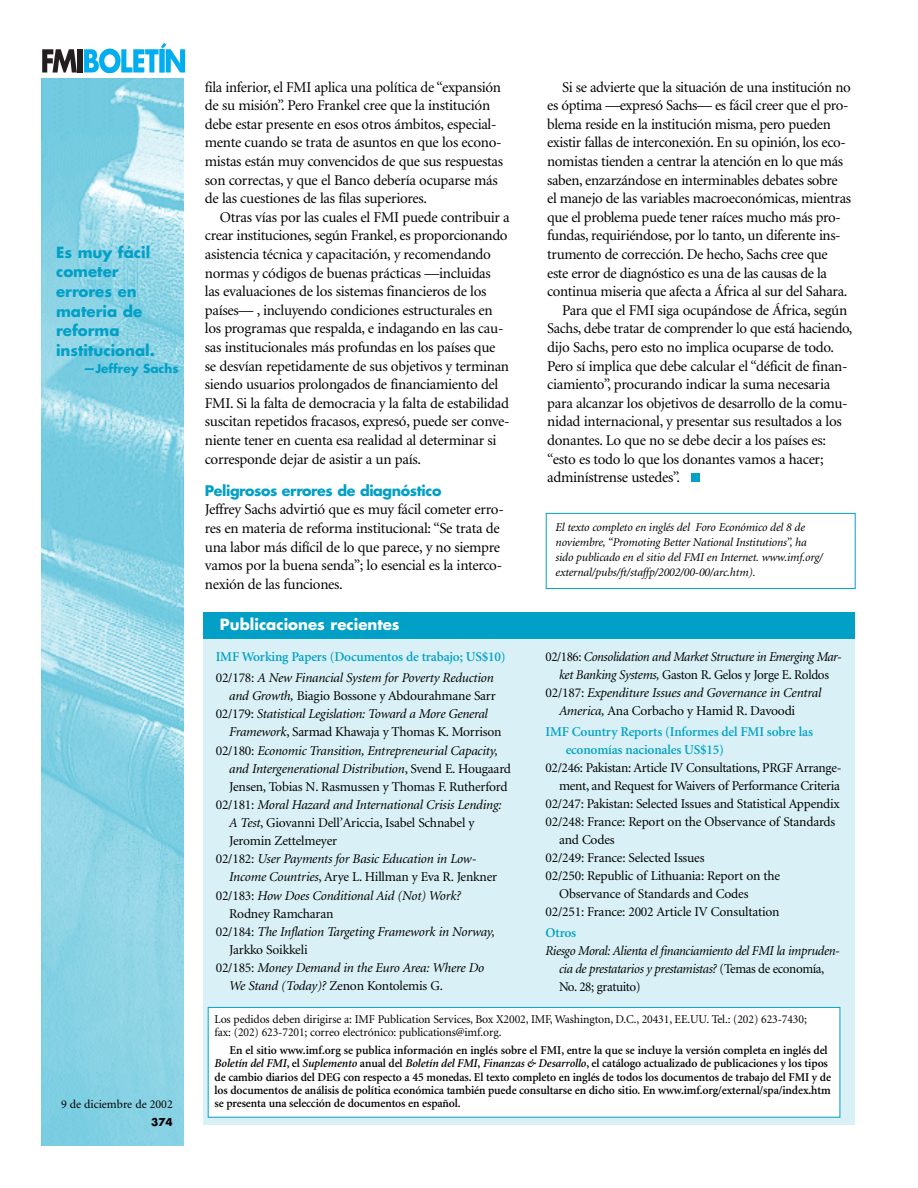
<style>
.page{position:relative;width:918px;height:1188px;background:#fff}
.page>*{position:absolute;margin:0;border:0;box-sizing:border-box;transform-origin:0 0}
.t1{font:15px/18.6px "Minion";letter-spacing:-.02em;color:#000}
.t2{font:700 15px/19.6px "Futura";color:#02a0c6}
.t3{font:700 15px "Futura";color:#fff}
.t4{font:700 14.25px "Futura";letter-spacing:-.03em;color:#02a0c6}
.t5{font:13.5px "Minion";letter-spacing:-.015em;color:#000}
.t6{font:italic 13.5px/18px "Minion";letter-spacing:-.015em;color:#000}
.t7{font:600 13.5px/21.1px "Minion";letter-spacing:-.015em;color:#02a0c6}
.t8{font:italic 13.5px "Minion";letter-spacing:-.035em;color:#000}
.t9{font:600 12px/13.2px "Minion";letter-spacing:-.01em;color:#000}
.t10{font:italic 12px/15px "Minion";letter-spacing:-.015em;color:#000}
.t11{font:12px/13.2px "Minion";letter-spacing:-.01em;color:#000}
.t12{font:700 12px "Futura";color:#02a0c6}
.t13{font:700 10.5px "Futura";color:#000}
.s1{font-weight:400;color:#000}
.s2{font-weight:400;font-style:italic;color:#000}
.s3{font-style:italic}
.s4{font-style:normal}
</style>
<div class="page">
<div style="left:691px;top:473px;width:9px;height:9px;background:#02a0c6"></div>
<svg style="left:42px;top:49px;width:35px;height:23px"></svg>
<div style="left:78px;top:49px;width:5px;height:23px;background:#231f20"></div>
<svg style="left:84px;top:43px;width:101px;height:29px"></svg>
<img style="left:42px;top:79px;width:141px;height:1067px">
<div style="left:546px;top:513px;width:310px;height:76px;border:1px solid #02a0c6"></div>
<div style="left:204px;top:639px;width:651px;height:486px;background:#d9f1f6"></div>
<div style="left:203px;top:612px;width:652px;height:27px;background:#02a0c6"></div>
<div style="left:208px;top:1007px;width:632px;height:110px;background:#fff"></div>
<div style="left:208px;top:1007px;width:632px;height:111px;border:1px solid #02a0c6"></div>
<p class="t2" style="left:56px;top:244px;width:100px">Es muy fácil cometer errores en materia de reforma institucional.</p>
<p class="t12" style="left:83px;top:363px;width:97px">—Jeffrey Sachs</p>
<p class="t11" style="left:61px;top:1099px;width:113px">9 de diciembre de 2002</p>
<p class="t13" style="left:151px;top:1118px;width:23px">374</p>
<p class="t1" style="left:205px;top:79px;width:300px">fila inferior, el FMI aplica una política de “expansión de su misión”. Pero Frankel cree que la institución debe estar presente en esos otros ámbitos, especial&shy;mente cuando se trata de asuntos en que los econo&shy;mistas están muy convencidos de que sus respuestas son correctas, y que el Banco debería ocuparse más de las cuestiones de las filas superiores.</p>
<p class="t1" style="left:205px;top:209px;width:306px;text-indent:15px">Otras vías por las cuales el FMI puede contribuir a crear instituciones, según Frankel, es proporcionando asistencia técnica y capacitación, y recomendando normas y códigos de buenas prácticas —incluidas<br>las evaluaciones de los sistemas financieros de los países— , incluyendo condiciones estructurales en los programas que respalda, e indagando en las cau&shy;sas institucionales más profundas en los países que se desvían repetidamente de sus objetivos y terminan siendo usuarios prolongados de financiamiento del FMI. Si la falta de democracia y la falta de estabilidad suscitan repetidos fracasos, expresó, puede ser conve&shy;niente tener en cuenta esa realidad al determinar si corresponde dejar de asistir a un país.</p>
<p class="t4" style="left:205px;top:484px;width:238px">Peligrosos errores de diagnóstico</p>
<p class="t1" style="left:205px;top:502px;width:301px">Jeffrey Sachs advirtió que es muy fácil cometer erro&shy;res en materia de reforma institucional: “Se trata de una labor más difícil de lo que parece, y no siempre vamos por la buena senda”; lo esencial es la interco&shy;nexión de las funciones.</p>
<p class="t3" style="left:220px;top:617px;width:181px">Publicaciones recientes</p>
<p class="t7" style="left:216px;top:647px;width:291px">IMF Working Papers (Documentos de trabajo; US$10)<br><span class="s1">02/178:</span> <span class="s2">A New Financial System for Poverty Reduction</span></p>
<p class="t5" style="left:229px;top:691px;width:268px"><span class="s3">and Growth,</span> Biagio Bossone y Abdourahmane Sarr</p>
<p class="t6" style="left:216px;top:706px;width:274px"><span class="s4">02/179:</span> Statistical Legislation: Toward a More General</p>
<p class="t5" style="left:229px;top:727px;width:274px"><span class="s3">Framework</span>, Sarmad Khawaja y Thomas K. Morrison</p>
<p class="t6" style="left:216px;top:742px;width:284px"><span class="s4">02/180:</span> Economic Transition, Entrepreneurial Capacity,</p>
<p class="t6" style="left:229px;top:761px;width:283px">and Intergenerational Distribution<span class="s4">, Svend E. Hougaard</span></p>
<p class="t5" style="left:229px;top:781px;width:280px">Jensen, Tobias N. Rasmussen y Thomas F. Rutherford</p>
<p class="t6" style="left:216px;top:797px;width:287px"><span class="s4">02/181:</span> Moral Hazard and International Crisis Lending:</p>
<p class="t5" style="left:229px;top:817px;width:247px"><span class="s3">A Test</span>, Giovanni Dell’Ariccia, Isabel Schnabel y</p>
<p class="t5" style="left:229px;top:836px;width:109px">Jeromin Zettelmeyer</p>
<p class="t6" style="left:216px;top:851px;width:262px"><span class="s4">02/182:</span> User Payments for Basic Education in Low-</p>
<p class="t5" style="left:229px;top:872px;width:270px"><span class="s3">Income Countries</span>, Arye L. Hillman y Eva R. Jenkner</p>
<p class="t6" style="left:216px;top:887px;width:247px"><span class="s4">02/183:</span> How Does Conditional Aid (Not) Work?</p>
<p class="t5" style="left:229px;top:908px;width:106px">Rodney Ramcharan</p>
<p class="t6" style="left:216px;top:924px;width:281px"><span class="s4">02/184:</span> The Inflation Targeting Framework in Norway,</p>
<p class="t5" style="left:229px;top:944px;width:80px">Jarkko Soikkeli</p>
<p class="t6" style="left:216px;top:960px;width:270px"><span class="s4">02/185:</span> Money Demand in the Euro Area: Where Do</p>
<p class="t5" style="left:229px;top:981px;width:215px"><span class="s3">We Stand (Today)?</span> Zenon Kontolemis G.</p>
<p class="t1" style="left:562px;top:79px;width:290px">Si se advierte que la situación de una institución no</p>
<p class="t1" style="left:547px;top:97px;width:303px">es óptima —expresó Sachs— es fácil creer que el pro-</p>
<p class="t1" style="left:547px;top:116px;width:285px">blema reside en la institución misma, pero pueden</p>
<p class="t1" style="left:547px;top:135px;width:300px">existir fallas de interconexión. En su opinión, los eco-</p>
<p class="t1" style="left:547px;top:153px;width:298px">nomistas tienden a centrar la atención en lo que más</p>
<p class="t1" style="left:547px;top:172px;width:292px">saben, enzarzándose en interminables debates sobre</p>
<p class="t1" style="left:547px;top:190px;width:306px">el manejo de las variables macroeconómicas, mientras</p>
<p class="t1" style="left:547px;top:209px;width:295px">que el problema puede tener raíces mucho más pro-</p>
<p class="t1" style="left:547px;top:228px;width:295px">fundas, requiriéndose, por lo tanto, un diferente ins-</p>
<p class="t1" style="left:547px;top:246px;width:282px">trumento de corrección. De hecho, Sachs cree que</p>
<p class="t1" style="left:547px;top:265px;width:281px">este error de diagnóstico es una de las causas de la</p>
<p class="t1" style="left:547px;top:283px;width:302px">continua miseria que afecta a África al sur del Sahara.</p>
<p class="t1" style="left:562px;top:302px;width:287px">Para que el FMI siga ocupándose de África, según</p>
<p class="t1" style="left:547px;top:321px;width:307px">Sachs, debe tratar de comprender lo que está haciendo,</p>
<p class="t1" style="left:547px;top:339px;width:289px">dijo Sachs, pero esto no implica ocuparse de todo.</p>
<p class="t1" style="left:547px;top:358px;width:302px">Pero sí implica que debe calcular el “déficit de finan-</p>
<p class="t1" style="left:547px;top:376px;width:285px">ciamiento”, procurando indicar la suma necesaria</p>
<p class="t1" style="left:547px;top:395px;width:302px">para alcanzar los objetivos de desarrollo de la comu-</p>
<p class="t1" style="left:547px;top:414px;width:296px">nidad internacional, y presentar sus resultados a los</p>
<p class="t1" style="left:547px;top:432px;width:281px">donantes. Lo que no se debe decir a los países es:</p>
<p class="t1" style="left:547px;top:451px;width:278px">“esto es todo lo que los donantes vamos a hacer;</p>
<p class="t1" style="left:547px;top:469px;width:134px">adminístrense ustedes”.</p>
<p class="t10" style="left:556px;top:521px;width:269px">El texto completo en inglés del Foro Económico del 8 de noviembre, “Promoting Better National Institutions”, ha sido publicado en el sitio del FMI en Internet. www.imf.org/ external/pubs/ft/staffp/2002/00-00/arc.htm).</p>
<p class="t8" style="left:546px;top:651px;width:298px"><span class="s4">02/186:</span> Consolidation and Market Structure in Emerging Mar-</p>
<p class="t5" style="left:559px;top:669px;width:272px"><span class="s3">ket Banking Systems,</span> Gaston R. Gelos y Jorge E. Roldos</p>
<p class="t6" style="left:546px;top:685px;width:277px"><span class="s4">02/187:</span> Expenditure Issues and Governance in Central</p>
<p class="t5" style="left:559px;top:705px;width:238px"><span class="s3">America,</span> Ana Corbacho y Hamid R. Davoodi</p>
<p class="t7" style="left:566px;top:724px;width:249px;line-height:18px;text-indent:-20px">IMF Country Reports (Informes del FMI sobre las economías nacionales US$15)</p>
<p class="t5" style="left:546px;top:762px;width:298px">02/246: Pakistan: Article IV Consultations, PRGF Arrange-</p>
<p class="t5" style="left:559px;top:780px;width:282px">ment, and Request for Waivers of Performance Criteria</p>
<p class="t5" style="left:546px;top:798px;width:296px">02/247: Pakistan: Selected Issues and Statistical Appendix</p>
<p class="t5" style="left:546px;top:816px;width:291px">02/248: France: Report on the Observance of Standards</p>
<p class="t5" style="left:559px;top:834px;width:57px">and Codes</p>
<p class="t5" style="left:546px;top:852px;width:161px">02/249: France: Selected Issues</p>
<p class="t5" style="left:546px;top:870px;width:236px">02/250: Republic of Lithuania: Report on the</p>
<p class="t5" style="left:559px;top:888px;width:191px">Observance of Standards and Codes</p>
<p class="t5" style="left:546px;top:906px;width:236px">02/251: France: 2002 Article IV Consultation</p>
<p class="t7" style="left:546px;top:923px;width:32px">Otros</p>
<p class="t6" style="left:559px;top:943px;width:283px;text-indent:-13px">Riesgo Moral: Alienta el financiamiento del FMI la impruden&shy;cia de prestatarios y prestamistas? <span class="s4">(Temas de economía,<br>No. 28; gratuito)</span></p>
<p class="t11" style="left:215px;top:1014px;width:594px">Los pedidos deben dirigirse a: IMF Publication Services, Box X2002, IMF, Washington, D.C., 20431, EE.UU. Tel.: (202) 623-7430; fax: (202) 623-7201; correo electrónico: publications@imf.org.</p>
<p class="t9" style="left:215px;top:1045px;width:618px;text-indent:15px">En el sitio www.imf.org se publica información en inglés sobre el FMI, entre la que se incluye la versión completa en inglés del <span class="s3">Boletín del FMI</span>, el <span class="s3">Suplemento</span> anual del <span class="s3">Boletín del FMI</span>, <span class="s3">Finanzas &amp; Desarrollo</span>, el catálogo actualizado de publicaciones y los tipos de cambio diarios del DEG con respecto a 45 monedas. El texto completo en inglés de todos los documentos de trabajo del FMI y de los documentos de análisis de política económica también puede consultarse en dicho sitio. En www.imf.org/external/spa/index.htm se presenta una selección de documentos en español.</p>
</div>
